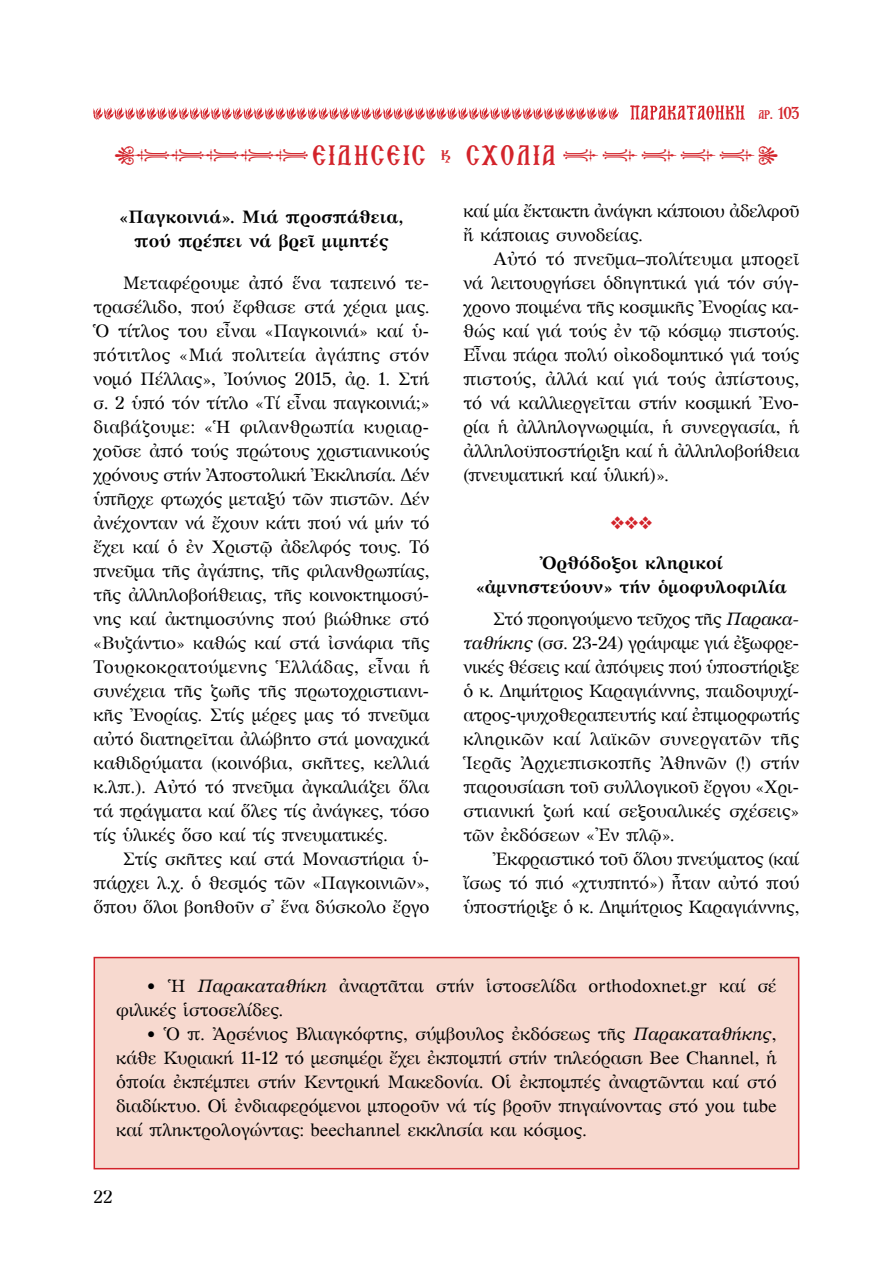
<style>
.page{position:relative;width:893px;height:1263px;background:#fff}
.page>*{position:absolute;margin:0;border:0;box-sizing:border-box;transform-origin:0 0}
.t1{font:27px "DA Athos Hel Lat P";letter-spacing:.1em;color:#d3232a}
.t2{font:18px/24px "GFS Artemisia";color:#000;text-align:justify}
.t3{font:700 18px/24px "GFS Artemisia";letter-spacing:.01em;color:#000;text-align:center}
.t4{font:18px "Zapf Dingbats ITC";color:#d3232a}
.t5{font:16.5px "DA Athos Hel Lat P";color:#d3232a}
.s1{font-size:12px}
.s2{font-style:italic}
</style>
<div class="page">
<img style="left:94px;top:106px;width:650px;height:13px">
<div style="left:94px;top:957px;width:705px;height:212px;background:#f7d9cf"></div>
<div style="left:94px;top:957px;width:705px;height:212px;border:2px solid #d3232a"></div>
<h1 class="t1" style="left:313px;top:140px;width:244px">EI¢HCEIC &amp; CXO§IA</h1>
<p class="t5" style="left:759px;top:104px;width:42px"><span class="s1">AP</span>. 103</p>
<p class="t3" style="left:120px;top:203px;width:285px">«Παγκοινιά». Μιά προσπάθεια, πού πρέπει νά βρεῖ μιμητές</p>
<p class="t2" style="left:94px;top:270px;width:338px;text-indent:30px">Μεταφέρουμε ἀπό ἕνα ταπεινό τε&shy;τρασέλιδο, πού ἔφθασε στά χέρια μας.<br>Ὁ τίτλος του εἶναι «Παγκοινιά» καί ὑ&shy;πότιτλος «Μιά πολιτεία ἀγάπης στόν νομό Πέλλας», Ἰούνιος 2015, ἀρ. 1. Στή σ. 2 ὑπό τόν τίτλο «Τί εἶναι παγκοινιά;» διαβάζουμε: «Ἡ φιλανθρωπία κυριαρ&shy;χοῦσε ἀπό τούς πρώτους χριστιανικούς χρόνους στήν Ἀποστολική Ἐκκλησία. Δέν ὑπῆρχε φτωχός μεταξύ τῶν πιστῶν. Δέν ἀνέχονταν νά ἔχουν κάτι πού νά μήν τό ἔχει καί ὁ ἐν Χριστῷ ἀδελφός τους. Τό πνεῦμα τῆς ἀγάπης, τῆς φιλανθρωπίας, τῆς ἀλληλοβοήθειας, τῆς κοινοκτημοσύ&shy;νης καί ἀκτημοσύνης πού βιώθηκε στό «Βυζάντιο» καθώς καί στά ἰσνάφια τῆς Τουρκοκρατούμενης Ἑλλάδας, εἶναι ἡ συνέχεια τῆς ζωῆς τῆς πρωτοχριστιανι&shy;κῆς Ἐνορίας. Στίς μέρες μας τό πνεῦμα αὐτό διατηρεῖται ἀλώβητο στά μοναχικά καθιδρύματα (κοινόβια, σκῆτες, κελλιά κ.λπ.). Αὐτό τό πνεῦμα ἀγκαλιάζει ὅλα τά πράγματα καί ὅλες τίς ἀνάγκες, τόσο τίς ὑλικές ὅσο καί τίς πνευματικές.</p>
<p class="t2" style="left:94px;top:846px;width:337px;text-indent:30px">Στίς σκῆτες καί στά Μοναστήρια ὑ&shy;πάρχει λ.χ. ὁ θεσμός τῶν «Παγκοινιῶν», ὅπου ὅλοι βοηθοῦν σ᾽ ἕνα δύσκολο ἔργο</p>
<p class="t2" style="left:463px;top:198px;width:337px">καί μία ἔκτακτη ἀνάγκη κάποιου ἀδελφοῦ ἤ κάποιας συνοδείας.</p>
<p class="t2" style="left:463px;top:246px;width:338px;text-indent:30px">Αὐτό τό πνεῦμα–πολίτευμα μπορεῖ νά λειτουργήσει ὁδηγητικά γιά τόν σύγ&shy;χρονο ποιμένα τῆς κοσμικῆς Ἐνορίας κα&shy;θώς καί γιά τούς ἐν τῷ κόσμῳ πιστούς.<br>Εἶναι πάρα πολύ οἰκοδομητικό γιά τούς πιστούς, ἀλλά καί γιά τούς ἀπίστους, τό νά καλλιεργεῖται στήν κοσμική Ἐνο&shy;ρία ἡ ἀλληλογνωριμία, ἡ συνεργασία, ἡ ἀλληλοϋποστήριξη καί ἡ ἀλληλοβοήθεια (πνευματική καί ὑλική)».</p>
<p class="t4" style="left:610px;top:514px;width:43px">❖❖❖</p>
<p class="t3" style="left:476px;top:549px;width:312px">Ὀρθόδοξοι κληρικοί «ἀμνηστεύουν» τήν ὁμοφυλοφιλία</p>
<p class="t2" style="left:463px;top:606px;width:337px;text-indent:30px">Στό προηγούμενο τεῦχος τῆς <span class="s2">Παρακα&shy;ταθήκης</span> (σσ. 23-24) γράψαμε γιά ἐξωφρε&shy;νικές θέσεις καί ἀπόψεις πού ὑποστήριξε ὁ κ. Δημήτριος Καραγιάννης, παιδοψυχί&shy;ατρος-ψυχοθεραπευτής καί ἐπιμορφωτής κληρικῶν καί λαϊκῶν συνεργατῶν τῆς Ἱερᾶς Ἀρχιεπισκοπῆς Ἀθηνῶν (!) στήν παρουσίαση τοῦ συλλογικοῦ ἔργου «Χρι&shy;στιανική ζωή καί σεξουαλικές σχέσεις» τῶν ἐκδόσεων «᾽Εν πλῷ».</p>
<p class="t2" style="left:463px;top:846px;width:337px;text-indent:30px">Ἐκφραστικό τοῦ ὅλου πνεύματος (καί ἴσως τό πιό «χτυπητό») ἦταν αὐτό πού ὑποστήριξε ὁ κ. Δημήτριος Καραγιάννης,</p>
<p class="t2" style="left:116px;top:973px;width:662px;text-indent:30px">• Ἡ <span class="s2">Παρακαταθήκη</span> ἀναρτᾶται στήν ἱστοσελίδα orthodoxnet.gr καί σέ φιλικές ἱστοσελίδες.</p>
<p class="t2" style="left:116px;top:1021px;width:662px;text-indent:30px">• Ὁ π. Ἀρσένιος Βλιαγκόφτης, σύμβουλος ἐκδόσεως τῆς <span class="s2">Παρακαταθήκης</span>, κάθε Κυριακή 11-12 τό μεσημέρι ἔχει ἐκπομπή στήν τηλεόραση Bee Channel, ἡ ὁποία ἐκπέμπει στήν Κεντρική Μακεδονία. Οἱ ἐκπομπές ἀναρτῶνται καί στό διαδίκτυο. Οἱ ἐνδιαφερόμενοι μποροῦν νά τίς βροῦν πηγαίνοντας στό you tube καί πληκτρολογώντας: beechannel εκκλησία και κόσμος.</p>
<p class="t2" style="left:94px;top:1184px;width:20px">22</p>
</div>
